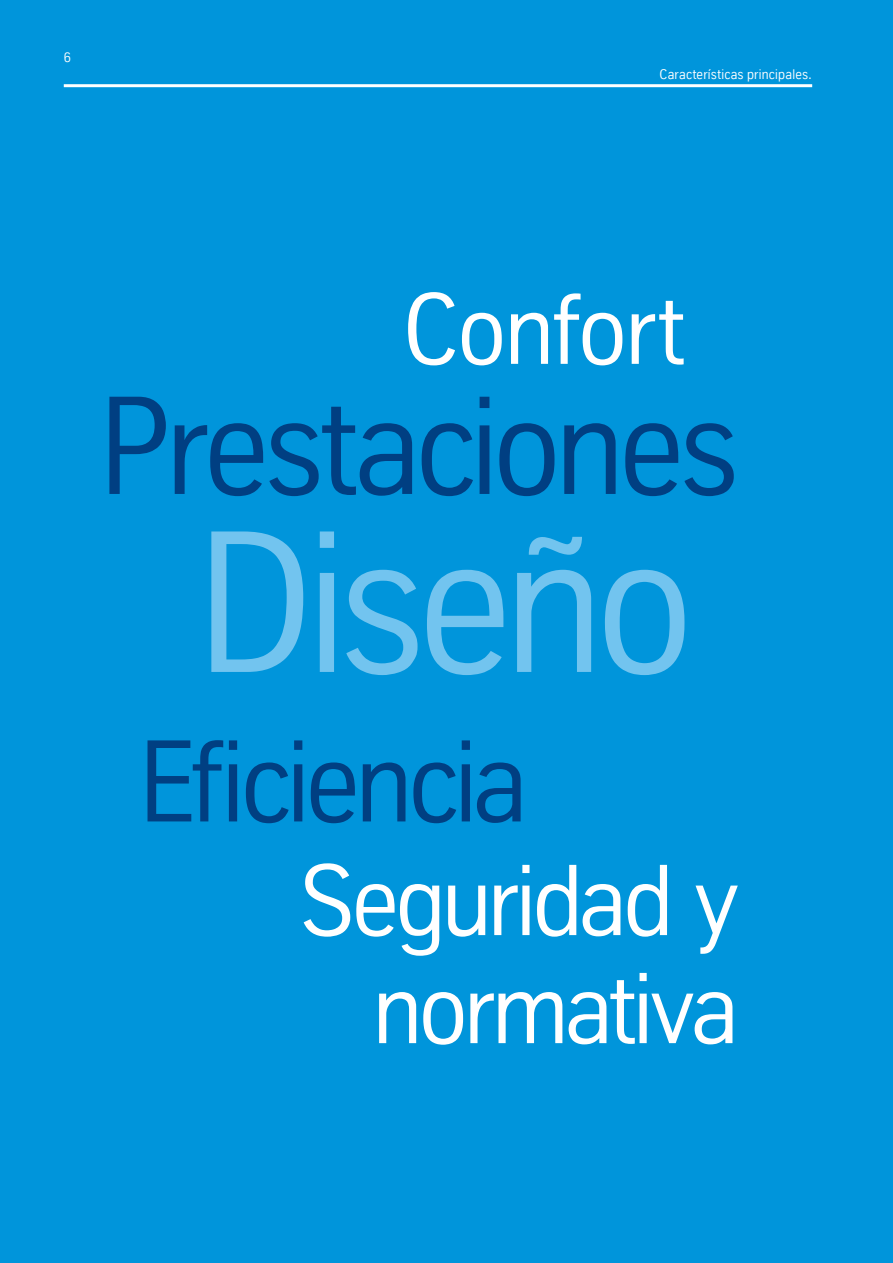
<style>
.page{position:relative;width:893px;height:1263px;background:#0095db}
.page>*{position:absolute;margin:0;border:0;box-sizing:border-box;transform-origin:0 0}
.t1{font:195px "TK Type";letter-spacing:-.04em;color:#72c4ef}
.t2{font:135px "TK Type";letter-spacing:-.04em;color:#003f82}
.t3{font:112.5px "TK Type";letter-spacing:-.04em;color:#003f82}
.t4{font:97.5px/108px "TK Type";letter-spacing:-.035em;color:#fff;text-align:right}
.t5{font:97.5px "TK Type";letter-spacing:-.015em;color:#fff}
.t6{font:13.5px "TK Type";letter-spacing:.02em;color:#fff}
</style>
<div class="page">
<hr style="left:64px;top:84px;width:748px;height:3px;background:#fff">
<p class="t6" style="left:64px;top:50px;width:9px">6</p>
<p class="t6" style="left:660px;top:66px;width:154px">Características principales.</p>
<h3 class="t5" style="left:402px;top:275px;width:284px">Confort</h3>
<h2 class="t2" style="left:98px;top:371px;width:642px">Prestaciones</h2>
<h1 class="t1" style="left:195px;top:495px;width:500px">Diseño</h1>
<h3 class="t3" style="left:138px;top:719px;width:391px">Eficiencia</h3>
<h3 class="t4" style="left:300px;top:847px;width:440px">Seguridad y normativa</h3>
</div>
